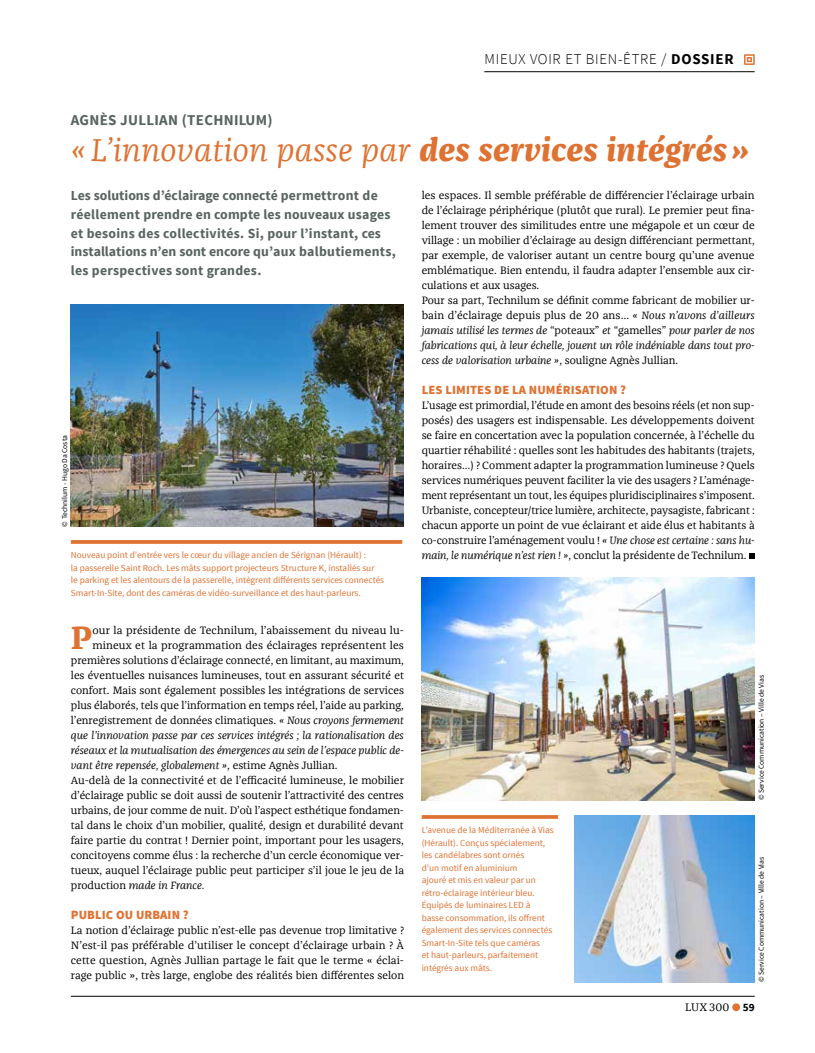
<style>
.page{position:relative;width:815px;height:1053px;background:#fff}
.page>*{position:absolute;margin:0;border:0;box-sizing:border-box;transform-origin:0 0}
.t1{font:700 33.5px "Franziska Offc";color:#de7232}
.t2{font:italic 32.5px "Franziska Offc";letter-spacing:.01em;color:#de7232}
.t3{font:300 15px "Source Sans Pro";letter-spacing:.05em;color:#000}
.t4{font:700 15px "Source Sans Pro";letter-spacing:.02em;color:#596461}
.t5{font:700 13.75px/18.8px "Source Sans Pro";letter-spacing:.015em;color:#596461}
.t6{font:900 12.5px "Source Sans Pro";letter-spacing:.01em;color:#de7232}
.t7{font:11.25px "Franziska Offc";color:#000}
.t8{font:11px/15px "Franziska Offc";color:#000;text-align:justify}
.t9{font:italic 11px "Franziska Offc";color:#000}
.t10{font:9.25px/12.5px "Source Sans Pro";color:#de7232}
.t11{font:7.5px "Source Sans Pro";color:#000}
.s1{font-weight:700}
.s2{font-weight:800}
.s3{font-style:italic}
.s4{font-style:normal}
.s5{font-family:"Source Sans Pro";font-weight:700}
</style>
<div class="page">
<div style="left:732px;top:1003px;width:8px;height:8px;background:#de7232;border-radius:50%"></div>
<hr style="left:71px;top:995px;width:684px;height:1px;background:#000">
<hr style="left:484px;top:71px;width:250px;height:1px;background:#000">
<svg style="left:733px;top:71px;width:22px;height:1px"></svg>
<svg style="left:744px;top:54px;width:11px;height:11px"></svg>
<svg style="left:749px;top:553px;width:6px;height:6px"></svg>
<img style="left:71px;top:304px;width:333px;height:222px">
<img style="left:422px;top:578px;width:333px;height:222px">
<img style="left:574px;top:815px;width:181px;height:166px">
<hr style="left:422px;top:815px;width:136px;height:3px;background:#de7232">
<svg style="left:71px;top:540px;width:331px;height:4px"></svg>
<h3 class="t3" style="left:485px;top:50px;width:251px">MIEUX VOIR ET BIEN-ÊTRE / <span class="s1">DOSSIER</span></h3>
<h3 class="t4" style="left:71px;top:110px;width:203px">AGNÈS JULLIAN (TECHNILUM)</h3>
<h2 class="t2" style="left:71px;top:132px;width:681px">« L’innovation passe par <span class="s2">des services intégrés »</span></h2>
<p class="t5" style="left:71px;top:186px;width:327px">Les solutions d’éclairage connecté permettront de réellement prendre en compte les nouveaux usages et besoins des collectivités. Si, pour l’instant, ces installations n’en sont encore qu’aux balbutiements, les perspectives sont grandes.</p>
<p class="t11" style="left:60px;top:526px;width:93px;rotate:-90deg">© Technilum - Hugo Da Costa</p>
<p class="t10" style="left:71px;top:549px;width:315px">Nouveau point d’entrée vers le cœur du village ancien de Sérignan (Hérault) :<br>la passerelle Saint Roch. Les mâts support projecteurs Structure K, installés sur<br>le parking et les alentours de la passerelle, intègrent différents services connectés Smart-In-Site, dont des caméras de vidéo-surveillance et des haut-parleurs.</p>
<h1 class="t1" style="left:71px;top:618px;width:23px">P</h1>
<p class="t8" style="left:93px;top:623px;width:313px">our la présidente de Technilum, l’abaissement du niveau lu-</p>
<p class="t8" style="left:93px;top:638px;width:313px">mineux et la programmation des éclairages représentent les</p>
<p class="t8" style="left:71px;top:653px;width:335px">premières solutions d’éclairage connecté, en limitant, au maximum,</p>
<p class="t8" style="left:71px;top:668px;width:335px">les éventuelles nuisances lumineuses, tout en assurant sécurité et</p>
<p class="t8" style="left:71px;top:683px;width:335px">confort. Mais sont également possibles les intégrations de services</p>
<p class="t8" style="left:71px;top:698px;width:335px">plus élaborés, tels que l’information en temps réel, l’aide au parking,</p>
<p class="t8" style="left:71px;top:713px;width:335px">l’enregistrement de données climatiques. <span class="s3">« Nous croyons fermement</span></p>
<p class="t9" style="left:71px;top:729px;width:334px">que l’innovation passe par ces services intégrés ; la rationalisation des</p>
<p class="t9" style="left:71px;top:744px;width:335px">réseaux et la mutualisation des émergences au sein de l’espace public de-</p>
<p class="t9" style="left:71px;top:759px;width:268px">vant être repensée, globalement »<span class="s4">, estime Agnès Jullian.</span></p>
<p class="t8" style="left:71px;top:773px;width:335px">Au-delà de la connectivité et de l’efficacité lumineuse, le mobilier</p>
<p class="t8" style="left:71px;top:788px;width:335px">d’éclairage public se doit aussi de soutenir l’attractivité des centres</p>
<p class="t8" style="left:71px;top:803px;width:335px">urbains, de jour comme de nuit. D’où l’aspect esthétique fondamen-</p>
<p class="t8" style="left:71px;top:818px;width:334px">tal dans le choix d’un mobilier, qualité, design et durabilité devant</p>
<p class="t8" style="left:71px;top:833px;width:335px">faire partie du contrat ! Dernier point, important pour les usagers,</p>
<p class="t8" style="left:71px;top:848px;width:335px">concitoyens comme élus : la recherche d’un cercle économique ver-</p>
<p class="t8" style="left:71px;top:863px;width:335px">tueux, auquel l’éclairage public peut participer s’il joue le jeu de la</p>
<p class="t9" style="left:71px;top:879px;width:135px"><span class="s4">production</span> made in France.</p>
<p class="t6" style="left:71px;top:906px;width:120px">PUBLIC OU URBAIN ?</p>
<p class="t8" style="left:71px;top:923px;width:335px">La notion d’éclairage public n’est-elle pas devenue trop limitative ?<br>N’est-il pas préférable d’utiliser le concept d’éclairage urbain ? À cette question, Agnès Jullian partage le fait que le terme « éclai&shy;rage public », très large, englobe des réalités bien différentes selon</p>
<p class="t8" style="left:422px;top:188px;width:335px;text-align:left">les espaces. Il semble préférable de différencier l’éclairage urbain de l’éclairage périphérique (plutôt que rural). Le premier peut fina&shy;lement trouver des similitudes entre une mégapole et un cœur de village : un mobilier d’éclairage au design différenciant permettant, par exemple, de valoriser autant un centre bourg qu’une avenue emblématique. Bien entendu, il faudra adapter l’ensemble aux cir&shy;culations et aux usages.<br>Pour sa part, Technilum se définit comme fabricant de mobilier ur&shy;bain d’éclairage depuis plus de 20 ans… <span class="s3">« Nous n’avons d’ailleurs jamais utilisé les termes de</span> “poteaux” <span class="s3">et</span> “gamelles” <span class="s3">pour parler de nos fabrications qui, à leur échelle, jouent un rôle indéniable dans tout pro&shy;cess de valorisation urbaine »</span>, souligne Agnès Jullian.</p>
<p class="t6" style="left:422px;top:381px;width:206px">LES LIMITES DE LA NUMÉRISATION ?</p>
<p class="t8" style="left:422px;top:398px;width:335px">L’usage est primordial, l’étude en amont des besoins réels (et non sup&shy;posés) des usagers est indispensable. Les développements doivent se faire en concertation avec la population concernée, à l’échelle du quartier réhabilité : quelles sont les habitudes des habitants (trajets, horaires…) ? Comment adapter la programmation lumineuse ? Quels services numériques peuvent faciliter la vie des usagers ? L’aménage&shy;ment représentant un tout, les équipes pluridisciplinaires s’imposent.<br>Urbaniste, concepteur/trice lumière, architecte, paysagiste, fabricant : chacun apporte un point de vue éclairant et aide élus et habitants à co-construire l’aménagement voulu ! <span class="s3">« Une chose est certaine : sans hu&shy;main, le numérique n’est rien ! »</span>, conclut la présidente de Technilum.</p>
<p class="t10" style="left:422px;top:823px;width:133px">L’avenue de la Méditerranée à Vias (Hérault). Conçus spécialement, les candélabres sont ornés<br>d’un motif en aluminium<br>ajouré et mis en valeur par un rétro-éclairage intérieur bleu.<br>Équipés de luminaires LED à basse consommation, ils offrent également des services connectés<br>Smart-In-Site tels que caméras<br>et haut-parleurs, parfaitement intégrés aux mâts.</p>
<p class="t11" style="left:757px;top:800px;width:127px;rotate:-90deg">© Service Communication – Ville de Vias</p>
<p class="t11" style="left:757px;top:981px;width:127px;rotate:-90deg">© Service Communication – Ville de Vias</p>
<p class="t7" style="left:685px;top:1000px;width:71px">LUX300 <span class="s5">59</span></p>
</div>
